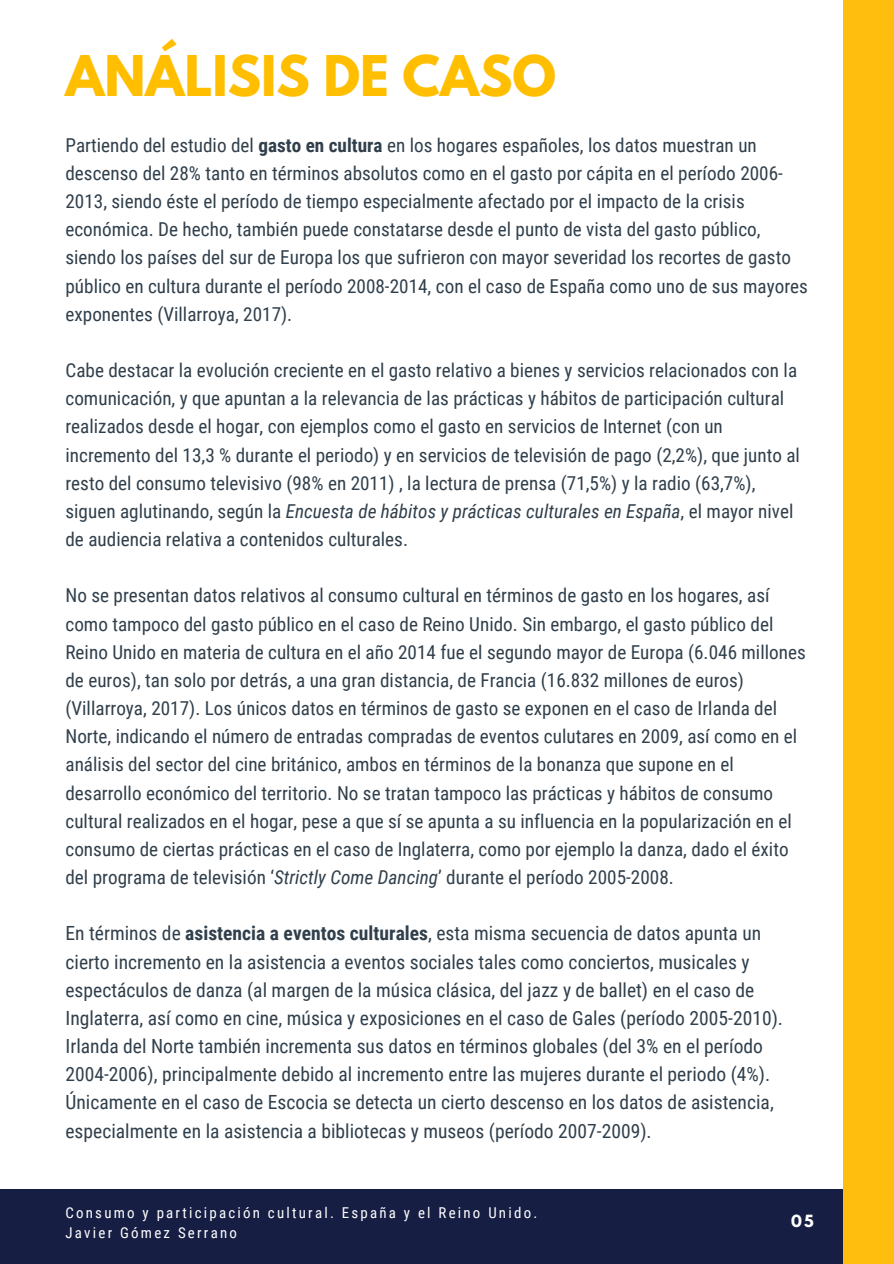
<style>
.page{position:relative;width:894px;height:1264px;background:#fff}
.page>*{position:absolute;margin:0;border:0;box-sizing:border-box;transform-origin:0 0}
.t1{font:700 49.65px "League Spartan";color:#ffbe00}
.t2{font:19.5px/28.2px "Roboto Condensed";color:#303f4b}
.t3{font:19.2px/28.2px "Roboto Condensed";color:#303f4b}
.t4{font:14.85px/19.2px "Roboto Condensed";letter-spacing:.15em;color:#fff}
.t5{font:700 14.85px "League Spartan";color:#fff}
.s1{font-weight:700}
.s2{font-style:italic}
</style>
<div class="page">
<div style="left:0;top:1189px;width:864px;height:74px;background:#161e44"></div>
<div style="left:842px;top:0;width:51px;height:1263px;background:#ffbd0d"></div>
<h1 class="t1" style="left:65px;top:51px;width:492px">ANÁLISIS DE CASO</h1>
<p class="t3" style="left:65px;top:131px;width:743px">Partiendo del estudio del <span class="s1">gasto en cultura</span> en los hogares españoles, los datos muestran un descenso del 28% tanto en términos absolutos como en el gasto por cápita en el período 2006- 2013, siendo éste el período de tiempo especialmente afectado por el impacto de la crisis económica. De hecho, también puede constatarse desde el punto de vista del gasto público, siendo los países del sur de Europa los que sufrieron con mayor severidad los recortes de gasto público en cultura durante el período 2008-2014, con el caso de España como uno de sus mayores exponentes (Villarroya, 2017).</p>
<p class="t3" style="left:65px;top:356px;width:735px">Cabe destacar la evolución creciente en el gasto relativo a bienes y servicios relacionados con la comunicación, y que apuntan a la relevancia de las prácticas y hábitos de participación cultural realizados desde el hogar, con ejemplos como el gasto en servicios de Internet (con un incremento del 13,3 % durante el periodo) y en servicios de televisión de pago (2,2%), que junto al resto del consumo televisivo (98% en 2011) , la lectura de prensa (71,5%) y la radio (63,7%), siguen aglutinando, según la <span class="s2">Encuesta de hábitos y prácticas culturales en España</span>, el mayor nivel de audiencia relativa a contenidos culturales.</p>
<p class="t3" style="left:65px;top:581px;width:741px">No se presentan datos relativos al consumo cultural en términos de gasto en los hogares, así como tampoco del gasto público en el caso de Reino Unido. Sin embargo, el gasto público del Reino Unido en materia de cultura en el año 2014 fue el segundo mayor de Europa (6.046 millones de euros), tan solo por detrás, a una gran distancia, de Francia (16.832 millones de euros) (Villarroya, 2017). Los únicos datos en términos de gasto se exponen en el caso de Irlanda del Norte, indicando el número de entradas compradas de eventos culutares en 2009, así como en el análisis del sector del cine británico, ambos en términos de la bonanza que supone en el desarrollo económico del territorio. No se tratan tampoco las prácticas y hábitos de consumo cultural realizados en el hogar, pese a que sí se apunta a su influencia en la popularización en el consumo de ciertas prácticas en el caso de Inglaterra, como por ejemplo la danza, dado el éxito del programa de televisión ‘<span class="s2">Strictly Come Dancing</span>’ durante el período 2005-2008.</p>
<p class="t2" style="left:65px;top:919px;width:719px">En términos de <span class="s1">asistencia a eventos culturales</span>, esta misma secuencia de datos apunta un cierto incremento en la asistencia a eventos sociales tales como conciertos, musicales y espectáculos de danza (al margen de la música clásica, del jazz y de ballet) en el caso de Inglaterra, así como en cine, música y exposiciones en el caso de Gales (período 2005-2010).<br>Irlanda del Norte también incrementa sus datos en términos globales (del 3% en el período 2004-2006), principalmente debido al incremento entre las mujeres durante el periodo (4%).<br>Únicamente en el caso de Escocia se detecta un cierto descenso en los datos de asistencia, especialmente en la asistencia a bibliotecas y museos (período 2007-2009).</p>
<p class="t4" style="left:65px;top:1203px;width:473px">Consumo y participación cultural. España y el Reino Unido.<br>Javier Gómez Serrano</p>
<p class="t5" style="left:790px;top:1213px;width:24px">05</p>
</div>
